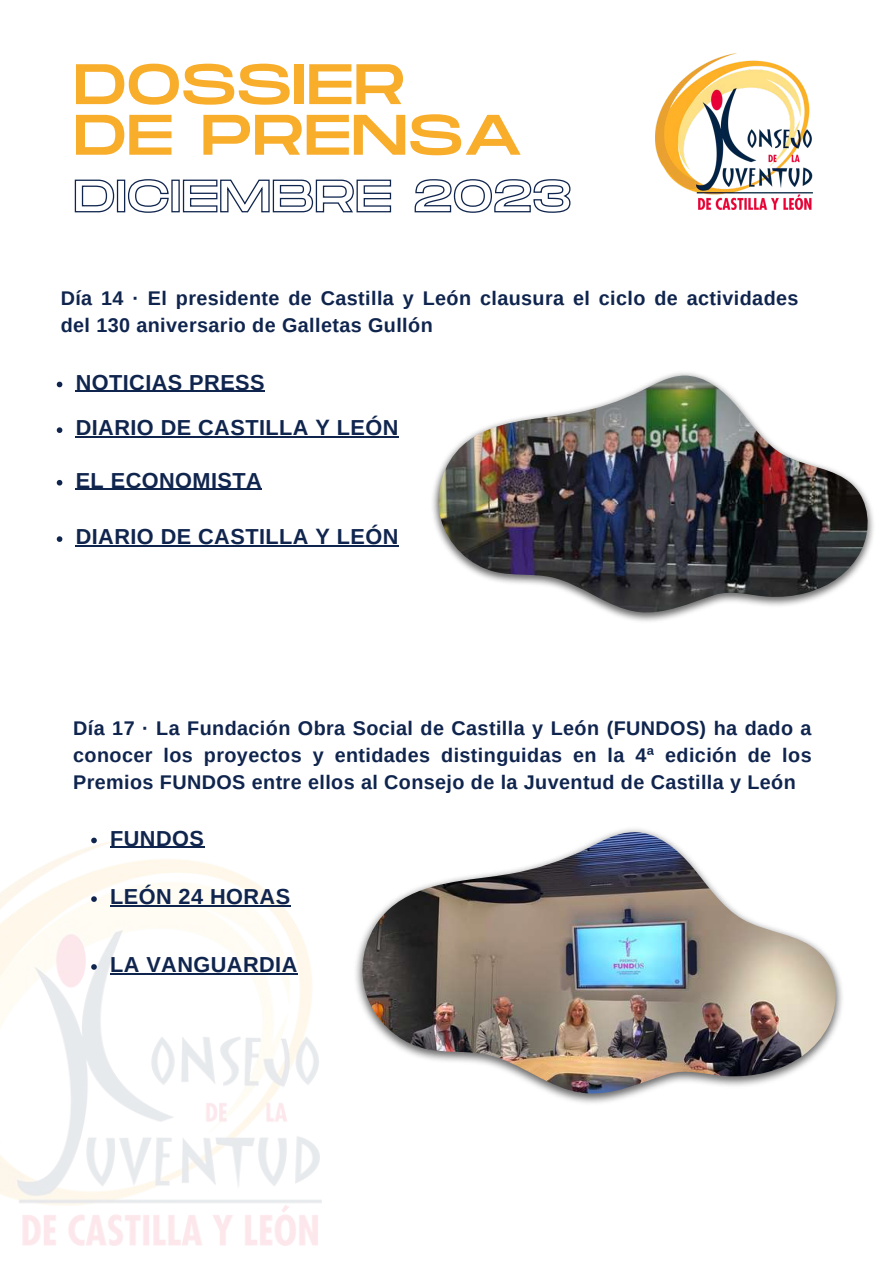
<style>
.page{position:relative;width:893px;height:1264px;background:#fff}
.page>*{position:absolute;margin:0;border:0;box-sizing:border-box;transform-origin:0 0}
.t1{font:57px/50.6px "Monument Extended";color:#f8ad2b}
.t2{font:700 21.75px "Arimo";letter-spacing:.02em;color:#10254e}
.t3{font:700 19.8px/27px "Arimo";letter-spacing:.02em;color:#10254e;text-align:justify}
</style>
<div class="page">
<img style="left:655px;top:54px;width:157px;height:155px">
<img style="left:432px;top:372px;width:442px;height:250px">
<img style="left:438px;top:375px;width:429px;height:240px">
<img style="left:355px;top:829px;width:488px;height:274px">
<img style="left:362px;top:831px;width:473px;height:265px">
<img style="left:0;top:840px;width:321px;height:405px">
<svg style="left:57px;top:381px;width:5px;height:6px"></svg>
<hr style="left:76px;top:390px;width:189px;height:2px;background:#10254e">
<svg style="left:91px;top:837px;width:6px;height:6px"></svg>
<hr style="left:110px;top:846px;width:94px;height:1px;background:#10254e">
<svg style="left:74px;top:179px;width:497px;height:34px"></svg>
<svg style="left:57px;top:427px;width:5px;height:6px"></svg>
<hr style="left:76px;top:436px;width:323px;height:1px;background:#10254e">
<svg style="left:57px;top:536px;width:5px;height:6px"></svg>
<hr style="left:76px;top:545px;width:323px;height:1px;background:#10254e">
<svg style="left:57px;top:480px;width:5px;height:5px"></svg>
<hr style="left:76px;top:489px;width:186px;height:1px;background:#10254e">
<svg style="left:91px;top:896px;width:6px;height:5px"></svg>
<hr style="left:110px;top:905px;width:180px;height:1px;background:#10254e">
<svg style="left:91px;top:964px;width:6px;height:5px"></svg>
<hr style="left:110px;top:973px;width:188px;height:1px;background:#10254e">
<h1 class="t1" style="left:73px;top:62px;width:451px">DOSSIER<br>DE PRENSA</h1>
<p class="t3" style="left:61px;top:284px;width:739px">Día 14 · El presidente de Castilla y León clausura el ciclo de actividades del 130 aniversario de Galletas Gullón</p>
<p class="t2" style="left:76px;top:370px;width:190px">NOTICIAS PRESS</p>
<p class="t2" style="left:76px;top:415px;width:324px">DIARIO DE CASTILLA Y LEÓN</p>
<p class="t2" style="left:76px;top:468px;width:187px">EL ECONOMISTA</p>
<p class="t2" style="left:76px;top:524px;width:324px">DIARIO DE CASTILLA Y LEÓN</p>
<p class="t3" style="left:73px;top:714px;width:740px">Día 17 · La Fundación Obra Social de Castilla y León (FUNDOS) ha dado a conocer los proyectos y entidades distinguidas en la 4ª edición de los Premios FUNDOS entre ellos al Consejo de la Juventud de Castilla y León</p>
<p class="t2" style="left:110px;top:825px;width:95px">FUNDOS</p>
<p class="t2" style="left:110px;top:884px;width:181px">LEÓN 24 HORAS</p>
<p class="t2" style="left:110px;top:952px;width:189px">LA VANGUARDIA</p>
</div>
